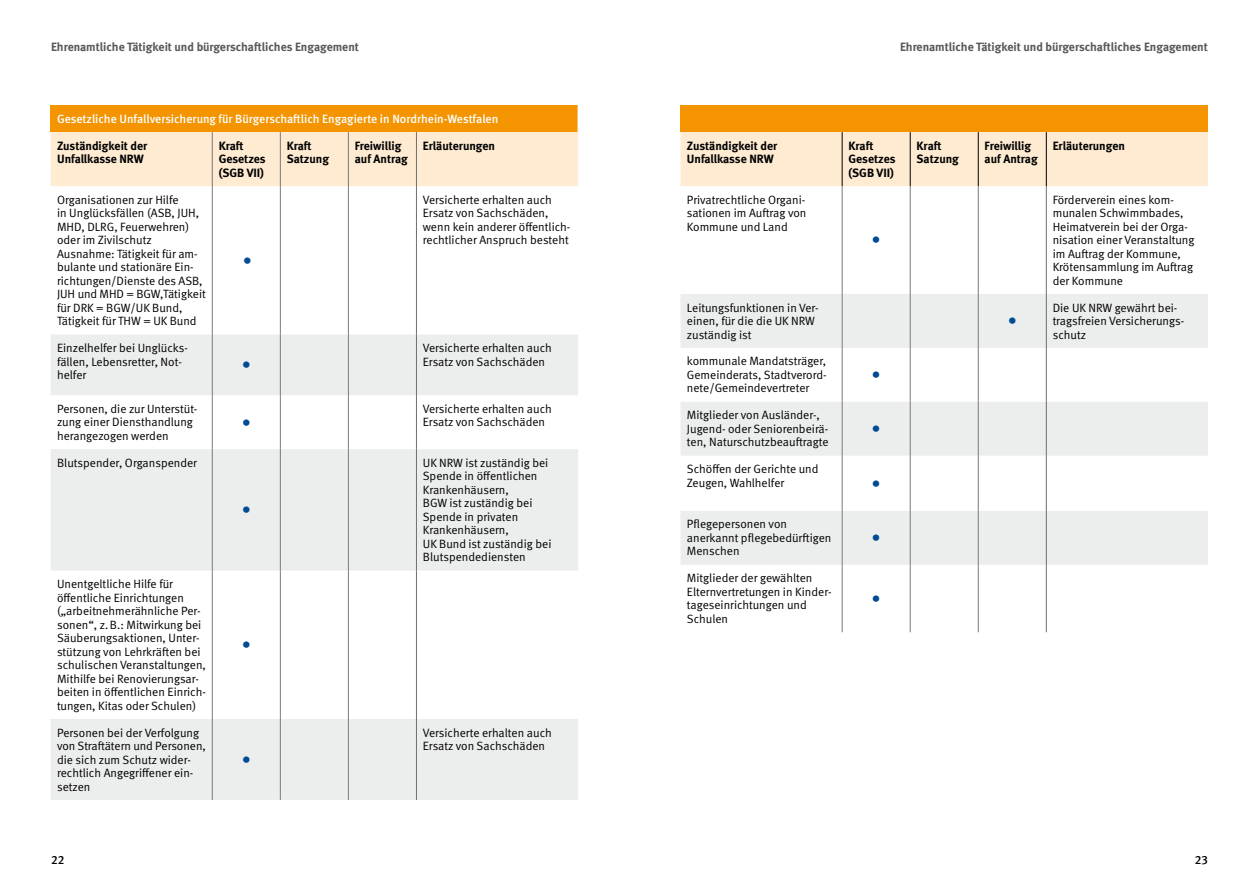
<style>
.page{position:relative;width:1259px;height:893px;background:#fff}
.page>*{position:absolute;margin:0;border:0;box-sizing:border-box;transform-origin:0 0}
.t1{font:18px "DGUV Meta";color:#004b93}
.t2{font:12px/13.5px "DGUV Meta";color:#000}
.t3{font:700 12px/13.5px "DGUV Meta";color:#000}
.t4{font:700 12px "DGUV Meta";color:#58585a}
.t5{font:500 12px "DGUV Meta";color:#fff}
.t6{font:500 12px "DGUV Meta";color:#000}
</style>
<div class="page">
<svg style="left:51px;top:334px;width:527px;height:466px;fill:#eceded"></svg>
<hr style="left:212px;top:186px;width:1px;height:148px;background:#7a7a79">
<hr style="left:280px;top:186px;width:1px;height:148px;background:#7a7a79">
<hr style="left:348px;top:186px;width:1px;height:148px;background:#7a7a79">
<hr style="left:212px;top:334px;width:1px;height:61px;background:#7a7a79">
<hr style="left:280px;top:334px;width:1px;height:61px;background:#7a7a79">
<hr style="left:348px;top:334px;width:1px;height:61px;background:#7a7a79">
<hr style="left:212px;top:395px;width:1px;height:54px;background:#7a7a79">
<hr style="left:280px;top:395px;width:1px;height:54px;background:#7a7a79">
<hr style="left:348px;top:395px;width:1px;height:54px;background:#7a7a79">
<hr style="left:212px;top:449px;width:1px;height:122px;background:#7a7a79">
<hr style="left:280px;top:449px;width:1px;height:122px;background:#7a7a79">
<hr style="left:348px;top:449px;width:1px;height:122px;background:#7a7a79">
<hr style="left:212px;top:571px;width:1px;height:148px;background:#7a7a79">
<hr style="left:280px;top:571px;width:1px;height:148px;background:#7a7a79">
<hr style="left:348px;top:571px;width:1px;height:148px;background:#7a7a79">
<hr style="left:212px;top:719px;width:1px;height:81px;background:#7a7a79">
<hr style="left:280px;top:719px;width:1px;height:81px;background:#7a7a79">
<hr style="left:348px;top:719px;width:1px;height:81px;background:#7a7a79">
<hr style="left:416px;top:186px;width:1px;height:148px;background:#6d6e6d">
<hr style="left:416px;top:334px;width:1px;height:61px;background:#6d6e6d">
<hr style="left:416px;top:395px;width:1px;height:54px;background:#6d6e6d">
<hr style="left:416px;top:449px;width:1px;height:122px;background:#6d6e6d">
<hr style="left:416px;top:571px;width:1px;height:148px;background:#6d6e6d">
<hr style="left:416px;top:719px;width:1px;height:81px;background:#6d6e6d">
<svg style="left:51px;top:105px;width:527px;height:81px;background:#f9cd8b"></svg>
<div style="left:680px;top:105px;width:528px;height:27px;background:#f39400"></div>
<div style="left:680px;top:132px;width:528px;height:54px;background:#feebd2"></div>
<svg style="left:681px;top:294px;width:527px;height:271px;fill:#eceded"></svg>
<hr style="left:842px;top:186px;width:1px;height:108px;background:#7a7a79">
<hr style="left:910px;top:186px;width:1px;height:108px;background:#7a7a79">
<hr style="left:978px;top:186px;width:1px;height:108px;background:#7a7a79">
<hr style="left:842px;top:294px;width:1px;height:54px;background:#7a7a79">
<hr style="left:910px;top:294px;width:1px;height:54px;background:#7a7a79">
<hr style="left:978px;top:294px;width:1px;height:54px;background:#7a7a79">
<hr style="left:842px;top:348px;width:1px;height:54px;background:#7a7a79">
<hr style="left:910px;top:348px;width:1px;height:54px;background:#7a7a79">
<hr style="left:978px;top:348px;width:1px;height:54px;background:#7a7a79">
<hr style="left:842px;top:402px;width:1px;height:54px;background:#7a7a79">
<hr style="left:910px;top:402px;width:1px;height:54px;background:#7a7a79">
<hr style="left:978px;top:402px;width:1px;height:54px;background:#7a7a79">
<hr style="left:842px;top:456px;width:1px;height:55px;background:#7a7a79">
<hr style="left:910px;top:456px;width:1px;height:55px;background:#7a7a79">
<hr style="left:978px;top:456px;width:1px;height:55px;background:#7a7a79">
<hr style="left:842px;top:511px;width:1px;height:54px;background:#7a7a79">
<hr style="left:910px;top:511px;width:1px;height:54px;background:#7a7a79">
<hr style="left:978px;top:511px;width:1px;height:54px;background:#7a7a79">
<hr style="left:842px;top:565px;width:1px;height:67px;background:#7a7a79">
<hr style="left:910px;top:565px;width:1px;height:67px;background:#7a7a79">
<hr style="left:978px;top:565px;width:1px;height:67px;background:#7a7a79">
<hr style="left:1046px;top:186px;width:1px;height:108px;background:#6d6e6d">
<hr style="left:1046px;top:294px;width:1px;height:54px;background:#6d6e6d">
<hr style="left:1046px;top:348px;width:1px;height:54px;background:#6d6e6d">
<hr style="left:1046px;top:402px;width:1px;height:54px;background:#6d6e6d">
<hr style="left:1046px;top:456px;width:1px;height:55px;background:#6d6e6d">
<hr style="left:1046px;top:511px;width:1px;height:54px;background:#6d6e6d">
<hr style="left:1046px;top:565px;width:1px;height:67px;background:#6d6e6d">
<hr style="left:842px;top:132px;width:1px;height:54px;background:#000">
<hr style="left:910px;top:132px;width:1px;height:54px;background:#000">
<hr style="left:978px;top:132px;width:1px;height:54px;background:#000">
<hr style="left:1046px;top:132px;width:1px;height:54px;background:#000">
<p class="t4" style="left:51px;top:40px;width:309px">Ehrenamtliche Tätigkeit und bürgerschaftliches Engagement</p>
<p class="t4" style="left:900px;top:40px;width:309px">Ehrenamtliche Tätigkeit und bürgerschaftliches Engagement</p>
<p class="t5" style="left:57px;top:112px;width:443px">Gesetzliche Unfallversicherung für Bürgerschaftlich Engagierte in Nordrhein-Westfalen</p>
<p class="t3" style="left:57px;top:139px;width:92px">Zuständigkeit der<br>Unfallkasse NRW</p>
<p class="t3" style="left:219px;top:139px;width:48px">Kraft<br>Gesetzes (SGB VII)</p>
<p class="t3" style="left:287px;top:139px;width:44px">Kraft<br>Satzung</p>
<p class="t3" style="left:355px;top:139px;width:55px">Freiwillig auf Antrag</p>
<p class="t3" style="left:423px;top:139px;width:74px">Erläuterungen</p>
<p class="t2" style="left:57px;top:193px;width:150px">Organisationen zur Hilfe<br>in Unglücksfällen (ASB, JUH,<br>MHD, DLRG, Feuerwehren) oder im Zivilschutz<br>Ausnahme: Tätigkeit für am&shy;bulante und stationäre Ein&shy;richtungen/Dienste des ASB,<br>JUH und MHD = BGW,Tätigkeit für DRK = BGW/UK Bund,<br>Tätigkeit für THW = UK Bund</p>
<p class="t2" style="left:423px;top:193px;width:149px">Versicherte erhalten auch<br>Ersatz von Sachschäden, wenn kein anderer öffentlich&shy;rechtlicher Anspruch besteht</p>
<h1 class="t1" style="left:243px;top:250px;width:11px">•</h1>
<p class="t2" style="left:57px;top:341px;width:132px">Einzelhelfer bei Unglücks&shy;fällen, Lebensretter, Not&shy;helfer</p>
<h1 class="t1" style="left:242px;top:355px;width:11px">•</h1>
<p class="t2" style="left:423px;top:341px;width:130px">Versicherte erhalten auch<br>Ersatz von Sachschäden</p>
<p class="t2" style="left:57px;top:402px;width:142px">Personen, die zur Unterstüt&shy;zung einer Diensthandlung herangezogen werden</p>
<h1 class="t1" style="left:242px;top:412px;width:11px">•</h1>
<p class="t2" style="left:423px;top:402px;width:130px">Versicherte erhalten auch<br>Ersatz von Sachschäden</p>
<p class="t2" style="left:57px;top:456px;width:141px">Blutspender, Organspender</p>
<h1 class="t1" style="left:242px;top:500px;width:11px">•</h1>
<p class="t2" style="left:423px;top:456px;width:130px">UK NRW ist zuständig bei<br>Spende in öffentlichen<br>Krankenhäusern,<br>BGW ist zuständig bei<br>Spende in privaten<br>Krankenhäusern,<br>UK Bund ist zuständig bei<br>Blutspendediensten</p>
<p class="t2" style="left:57px;top:577px;width:150px">Unentgeltliche Hilfe für öffentliche Einrichtungen („arbeitnehmerähnliche Per&shy;sonen“, z.B.: Mitwirkung bei<br>Säuberungsaktionen, Unter&shy;stützung von Lehrkräften bei schulischen Veranstaltungen,<br>Mithilfe bei Renovierungsar&shy;beiten in öffentlichen Einrich&shy;tungen, Kitas oder Schulen)</p>
<h1 class="t1" style="left:242px;top:634px;width:11px">•</h1>
<p class="t2" style="left:57px;top:726px;width:150px">Personen bei der Verfolgung von Straftätern und Personen, die sich zum Schutz wider&shy;rechtlich Angegriffener ein&shy;setzen</p>
<h1 class="t1" style="left:242px;top:749px;width:11px">•</h1>
<p class="t2" style="left:423px;top:726px;width:130px">Versicherte erhalten auch<br>Ersatz von Sachschäden</p>
<p class="t3" style="left:687px;top:139px;width:92px">Zuständigkeit der<br>Unfallkasse NRW</p>
<p class="t3" style="left:848px;top:139px;width:48px">Kraft<br>Gesetzes (SGB VII)</p>
<p class="t3" style="left:916px;top:139px;width:44px">Kraft<br>Satzung</p>
<p class="t3" style="left:984px;top:139px;width:55px">Freiwillig auf Antrag</p>
<p class="t3" style="left:1052px;top:139px;width:74px">Erläuterungen</p>
<p class="t2" style="left:687px;top:193px;width:121px;text-align:justify">Privatrechtliche Organi&shy;sationen im Auftrag von Kommune und Land</p>
<h1 class="t1" style="left:871px;top:230px;width:11px">•</h1>
<p class="t2" style="left:1052px;top:193px;width:143px">Förderverein eines kom&shy;munalen Schwimmbades,<br>Heimatverein bei der Orga&shy;nisation einer Veranstaltung im Auftrag der Kommune,<br>Krötensammlung im Auftrag der Kommune</p>
<p class="t2" style="left:687px;top:301px;width:133px">Leitungsfunktionen in Ver&shy;einen, für die die UK NRW zuständig ist</p>
<p class="t2" style="left:687px;top:355px;width:141px;text-align:justify">kommunale Mandatsträger, Gemeinderats, Stadtverord&shy;nete/Gemeindevertreter</p>
<p class="t2" style="left:687px;top:409px;width:143px">Mitglieder von Ausländer-,<br>Jugend- oder Seniorenbeirä&shy;ten, Naturschutzbeauftragte</p>
<p class="t2" style="left:687px;top:463px;width:133px">Schöffen der Gerichte und<br>Zeugen, Wahlhelfer</p>
<p class="t2" style="left:687px;top:518px;width:146px">Pflegepersonen von anerkannt pflegebedürftigen<br>Menschen</p>
<p class="t2" style="left:687px;top:572px;width:146px">Mitglieder der gewählten<br>Elternvertretungen in Kinder&shy;tageseinrichtungen und<br>Schulen</p>
<h1 class="t1" style="left:871px;top:365px;width:11px">•</h1>
<h1 class="t1" style="left:871px;top:418px;width:11px">•</h1>
<h1 class="t1" style="left:871px;top:473px;width:11px">•</h1>
<h1 class="t1" style="left:871px;top:528px;width:11px">•</h1>
<h1 class="t1" style="left:871px;top:588px;width:11px">•</h1>
<h1 class="t1" style="left:1007px;top:311px;width:11px">•</h1>
<p class="t2" style="left:1052px;top:301px;width:133px">Die UK NRW gewährt bei&shy;tragsfreien Versicherungs&shy;schutz</p>
<p class="t6" style="left:51px;top:853px;width:15px">22</p>
<p class="t6" style="left:1195px;top:853px;width:15px">23</p>
</div>
